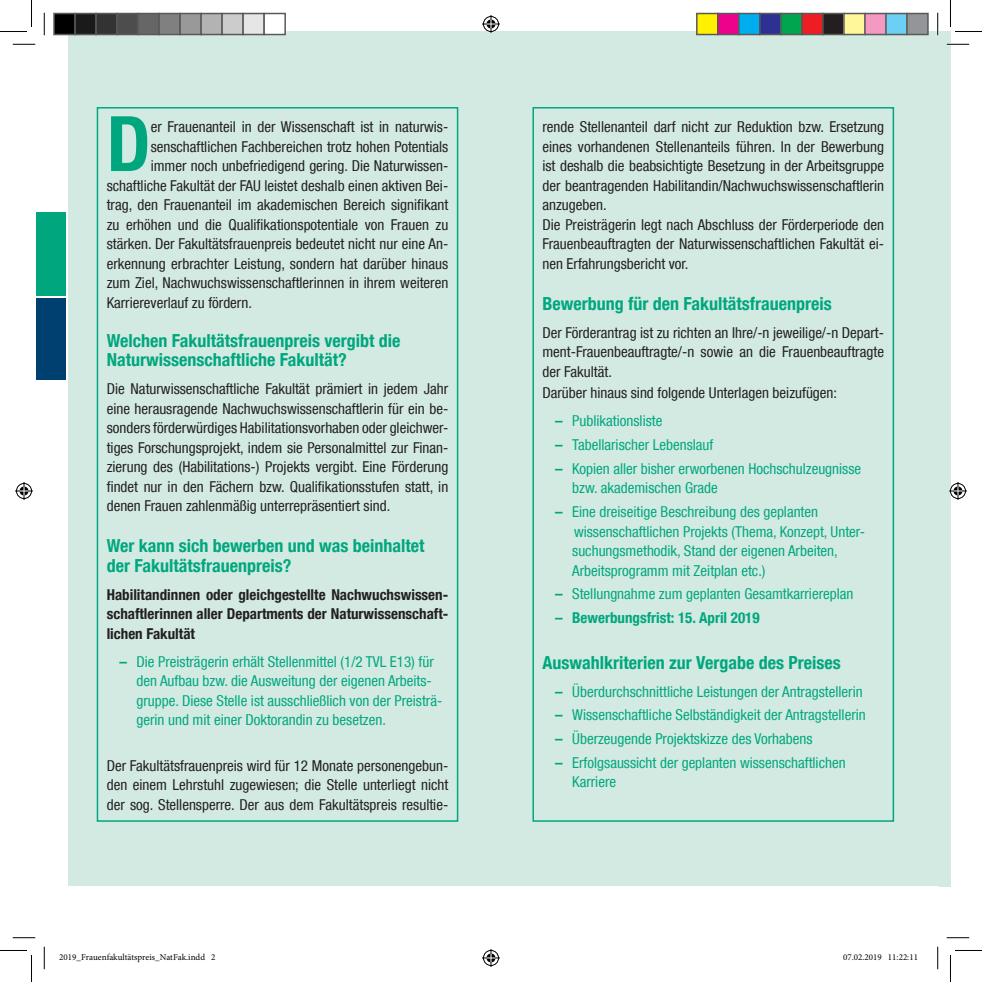
<style>
.page{position:relative;width:982px;height:982px;background:#fff}
.page>*{position:absolute;margin:0;border:0;box-sizing:border-box;transform-origin:0 0}
.t1{font:700 condensed 76.65px "Helvetica Neue LT Com";color:#00a77e}
.t2{font:700 condensed 18px/19.5px "Helvetica Neue LT Com";color:#00a77e}
.t3{font:condensed 15px/19.5px "Helvetica Neue LT Com";color:#231f20;text-align:justify}
.t4{font:condensed 15px/19.5px "Helvetica Neue LT Com";color:#00a77e}
.t5{font:700 condensed 15px/19.5px "Helvetica Neue LT Com";color:#231f20;text-align:justify}
.t6{font:700 condensed 15px "Helvetica Neue LT Com";color:#00a77e}
.t7{font:9px "Minion Pro";color:#000}
.s1{font-weight:700}
</style>
<div class="page">
<div style="left:68px;top:32px;width:423px;height:854px;background:#d2eae2"></div>
<div style="left:491px;top:32px;width:459px;height:854px;background:#d2eae2"></div>
<div style="left:36px;top:297px;width:30px;height:84px;background:#004071"></div>
<div style="left:36px;top:213px;width:30px;height:84px;background:#00a77e"></div>
<hr style="left:32px;top:380px;width:34px;height:2px;background:#fff">
<hr style="left:34px;top:296px;width:33px;height:2px;background:#fff">
<div style="left:97px;top:107px;width:361px;height:714px;border:2px solid #00a77e"></div>
<div style="left:532px;top:107px;width:362px;height:714px;border:2px solid #00a77e"></div>
<hr style="left:946px;top:43px;width:23px;height:2px;background:#fff">
<hr style="left:936px;top:13px;width:2px;height:22px;background:#fff">
<svg style="left:13px;top:44px;width:22px;height:1px"></svg>
<svg style="left:946px;top:44px;width:23px;height:1px"></svg>
<svg style="left:13px;top:937px;width:22px;height:1px"></svg>
<svg style="left:946px;top:937px;width:23px;height:1px"></svg>
<svg style="left:44px;top:13px;width:1px;height:22px"></svg>
<svg style="left:44px;top:946px;width:1px;height:23px"></svg>
<svg style="left:937px;top:13px;width:1px;height:22px"></svg>
<svg style="left:937px;top:946px;width:1px;height:23px"></svg>
<svg style="left:0;top:0;width:32px;height:32px"></svg>
<svg style="left:0;top:950px;width:32px;height:31px"></svg>
<svg style="left:950px;top:0;width:31px;height:32px"></svg>
<svg style="left:950px;top:950px;width:31px;height:31px"></svg>
<svg style="left:482px;top:15px;width:18px;height:18px"></svg>
<svg style="left:482px;top:949px;width:18px;height:17px"></svg>
<svg style="left:15px;top:482px;width:18px;height:18px"></svg>
<svg style="left:949px;top:482px;width:17px;height:18px"></svg>
<div style="left:54px;top:14px;width:21px;height:21px;background:#000"></div>
<div style="left:53px;top:13px;width:23px;height:22px;border:2px solid #595959"></div>
<div style="left:75px;top:14px;width:21px;height:21px;background:#1a1a1a"></div>
<div style="left:74px;top:13px;width:23px;height:22px;border:2px solid #595959"></div>
<div style="left:96px;top:14px;width:21px;height:21px;background:#333"></div>
<div style="left:95px;top:13px;width:23px;height:22px;border:2px solid #595959"></div>
<div style="left:117px;top:14px;width:21px;height:21px;background:#4d4d4d"></div>
<div style="left:116px;top:13px;width:23px;height:22px;border:2px solid #595959"></div>
<div style="left:138px;top:14px;width:21px;height:21px;background:#666"></div>
<div style="left:137px;top:13px;width:23px;height:22px;border:2px solid #595959"></div>
<div style="left:159px;top:14px;width:21px;height:21px;background:#808080"></div>
<div style="left:158px;top:13px;width:23px;height:22px;border:2px solid #595959"></div>
<div style="left:180px;top:14px;width:21px;height:21px;background:#999"></div>
<div style="left:179px;top:13px;width:23px;height:22px;border:2px solid #595959"></div>
<div style="left:201px;top:14px;width:21px;height:21px;background:#b3b3b3"></div>
<div style="left:200px;top:13px;width:23px;height:22px;border:2px solid #595959"></div>
<div style="left:222px;top:14px;width:21px;height:21px;background:#ccc"></div>
<div style="left:221px;top:13px;width:23px;height:22px;border:2px solid #595959"></div>
<div style="left:243px;top:14px;width:21px;height:21px;background:#e6e6e6"></div>
<div style="left:242px;top:13px;width:23px;height:22px;border:2px solid #595959"></div>
<div style="left:263px;top:13px;width:23px;height:22px;border:2px solid #595959"></div>
<div style="left:696px;top:14px;width:21px;height:21px;background:#fff101"></div>
<div style="left:696px;top:13px;width:22px;height:22px;border:2px solid #595959"></div>
<div style="left:717px;top:14px;width:21px;height:21px;background:#ed028c"></div>
<div style="left:717px;top:13px;width:22px;height:22px;border:2px solid #595959"></div>
<div style="left:738px;top:14px;width:21px;height:21px;background:#00aeef"></div>
<div style="left:738px;top:13px;width:22px;height:22px;border:2px solid #595959"></div>
<div style="left:759px;top:14px;width:21px;height:21px;background:#2e3092"></div>
<div style="left:759px;top:13px;width:22px;height:22px;border:2px solid #595959"></div>
<div style="left:780px;top:14px;width:21px;height:21px;background:#00a54f"></div>
<div style="left:780px;top:13px;width:22px;height:22px;border:2px solid #595959"></div>
<div style="left:801px;top:14px;width:21px;height:21px;background:#ee1d23"></div>
<div style="left:801px;top:13px;width:22px;height:22px;border:2px solid #595959"></div>
<div style="left:822px;top:14px;width:21px;height:21px;background:#231f20"></div>
<div style="left:822px;top:13px;width:22px;height:22px;border:2px solid #595959"></div>
<div style="left:843px;top:14px;width:21px;height:21px;background:#fff79a"></div>
<div style="left:843px;top:13px;width:22px;height:22px;border:2px solid #595959"></div>
<div style="left:864px;top:14px;width:21px;height:21px;background:#f499c2"></div>
<div style="left:864px;top:13px;width:22px;height:22px;border:2px solid #595959"></div>
<div style="left:885px;top:14px;width:21px;height:21px;background:#6bcff6"></div>
<div style="left:885px;top:13px;width:22px;height:22px;border:2px solid #595959"></div>
<div style="left:906px;top:14px;width:21px;height:21px;background:#939598"></div>
<div style="left:906px;top:13px;width:22px;height:22px;border:2px solid #595959"></div>
<h1 class="t1" style="left:107px;top:98px;width:45px">D</h1>
<p class="t3" style="left:151px;top:117px;width:299px">er Frauenanteil in der Wissenschaft ist in naturwis-</p>
<p class="t3" style="left:151px;top:136px;width:299px">senschaftlichen Fachbereichen trotz hohen Potentials</p>
<p class="t3" style="left:151px;top:156px;width:299px">immer noch unbefriedigend gering. Die Naturwissen-</p>
<p class="t3" style="left:107px;top:175px;width:343px">schaftliche Fakultät der FAU leistet deshalb einen aktiven Bei-</p>
<p class="t3" style="left:107px;top:195px;width:343px">trag, den Frauenanteil im akademischen Bereich signifikant</p>
<p class="t3" style="left:107px;top:214px;width:343px">zu erhöhen und die Qualifikationspotentiale von Frauen zu</p>
<p class="t3" style="left:107px;top:234px;width:343px">stärken. Der Fakultätsfrauenpreis bedeutet nicht nur eine An-</p>
<p class="t3" style="left:107px;top:253px;width:343px">erkennung erbrachter Leistung, sondern hat darüber hinaus</p>
<p class="t3" style="left:107px;top:273px;width:343px">zum Ziel, Nachwuchswissenschaftlerinnen in ihrem weiteren</p>
<p class="t3" style="left:107px;top:292px;width:147px">Karriereverlauf zu fördern.</p>
<p class="t2" style="left:107px;top:330px;width:295px">Welchen Fakultätsfrauenpreis vergibt die<br>Naturwissenschaftliche Fakultät?</p>
<p class="t3" style="left:107px;top:379px;width:343px">Die Naturwissenschaftliche Fakultät prämiert in jedem Jahr eine herausragende Nachwuchswissenschaftlerin für ein be&shy;sonders förderwürdiges Habilitationsvorhaben oder gleichwer&shy;tiges Forschungsprojekt, indem sie Personalmittel zur Finan&shy;zierung des (Habilitations-) Projekts vergibt. Eine Förderung findet nur in den Fächern bzw. Qualifikationsstufen statt, in denen Frauen zahlenmäßig unterrepräsentiert sind.</p>
<p class="t2" style="left:107px;top:536px;width:319px">Wer kann sich bewerben und was beinhaltet der Fakultätsfrauenpreis?</p>
<p class="t5" style="left:107px;top:585px;width:343px">Habilitandinnen oder gleichgestellte Nachwuchswissen&shy;schaftlerinnen aller Departments der Naturwissenschaft&shy;lichen Fakultät</p>
<p class="t4" style="left:136px;top:651px;width:307px;text-indent:-17px"><span class="s1">–</span> Die Preisträgerin erhält Stellenmittel (1/2 TVL E13) für den Aufbau bzw. die Ausweitung der eigenen Arbeits&shy;gruppe. Diese Stelle ist ausschließlich von der Preisträ&shy;gerin und mit einer Doktorandin zu besetzen.</p>
<p class="t3" style="left:107px;top:755px;width:343px">Der Fakultätsfrauenpreis wird für 12 Monate personengebun&shy;den einem Lehrstuhl zugewiesen; die Stelle unterliegt nicht der sog. Stellensperre. Der aus dem Fakultätspreis resultie-</p>
<p class="t3" style="left:542px;top:117px;width:343px;text-align:left">rende Stellenanteil darf nicht zur Reduktion bzw. Ersetzung eines vorhandenen Stellenanteils führen. In der Bewerbung ist deshalb die beabsichtigte Besetzung in der Arbeitsgruppe der beantragenden Habilitandin/Nachwuchswissenschaftlerin anzugeben.<br>Die Preisträgerin legt nach Abschluss der Förderperiode den Frauenbeauftragten der Naturwissenschaftlichen Fakultät ei&shy;nen Erfahrungsbericht vor.</p>
<p class="t2" style="left:542px;top:293px;width:291px">Bewerbung für den Fakultätsfrauenpreis</p>
<p class="t3" style="left:542px;top:322px;width:343px">Der Förderantrag ist zu richten an Ihre/-n jeweilige/-n Depart&shy;ment-Frauenbeauftragte/-n sowie an die Frauenbeauftragte der Fakultät.</p>
<p class="t3" style="left:542px;top:383px;width:296px">Darüber hinaus sind folgende Unterlagen beizufügen:</p>
<p class="t4" style="left:555px;top:411px;width:109px"><span class="s1">–</span> Publikationsliste</p>
<p class="t4" style="left:555px;top:435px;width:160px"><span class="s1">–</span> Tabellarischer Lebenslauf</p>
<p class="t4" style="left:572px;top:458px;width:290px;text-indent:-17px"><span class="s1">–</span> Kopien aller bisher erworbenen Hochschulzeugnisse bzw. akademischen Grade</p>
<p class="t4" style="left:572px;top:502px;width:294px;text-indent:-17px"><span class="s1">–</span> Eine dreiseitige Beschreibung des geplanten wissenschaftlichen Projekts (Thema, Konzept, Unter&shy;suchungsmethodik, Stand der eigenen Arbeiten, Arbeitsprogramm mit Zeitplan etc.)</p>
<p class="t4" style="left:555px;top:584px;width:299px"><span class="s1">–</span> Stellungnahme zum geplanten Gesamtkarriereplan</p>
<p class="t6" style="left:555px;top:609px;width:206px">– Bewerbungsfrist: 15. April 2019</p>
<p class="t2" style="left:542px;top:652px;width:300px">Auswahlkriterien zur Vergabe des Preises</p>
<p class="t4" style="left:555px;top:681px;width:309px"><span class="s1">–</span> Überdurchschnittliche Leistungen der Antragstellerin</p>
<p class="t4" style="left:555px;top:705px;width:312px"><span class="s1">–</span> Wissenschaftliche Selbständigkeit der Antragstellerin</p>
<p class="t4" style="left:555px;top:729px;width:259px"><span class="s1">–</span> Überzeugende Projektskizze des Vorhabens</p>
<p class="t4" style="left:572px;top:752px;width:275px;text-indent:-17px"><span class="s1">–</span> Erfolgsaussicht der geplanten wissenschaftlichen<br>Karriere</p>
<p class="t7" style="left:59px;top:951px;width:158px">2019_Frauenfakultätspreis_NatFak.indd 2</p>
<p class="t7" style="left:843px;top:951px;width:76px">07.02.2019 11:22:11</p>
</div>
